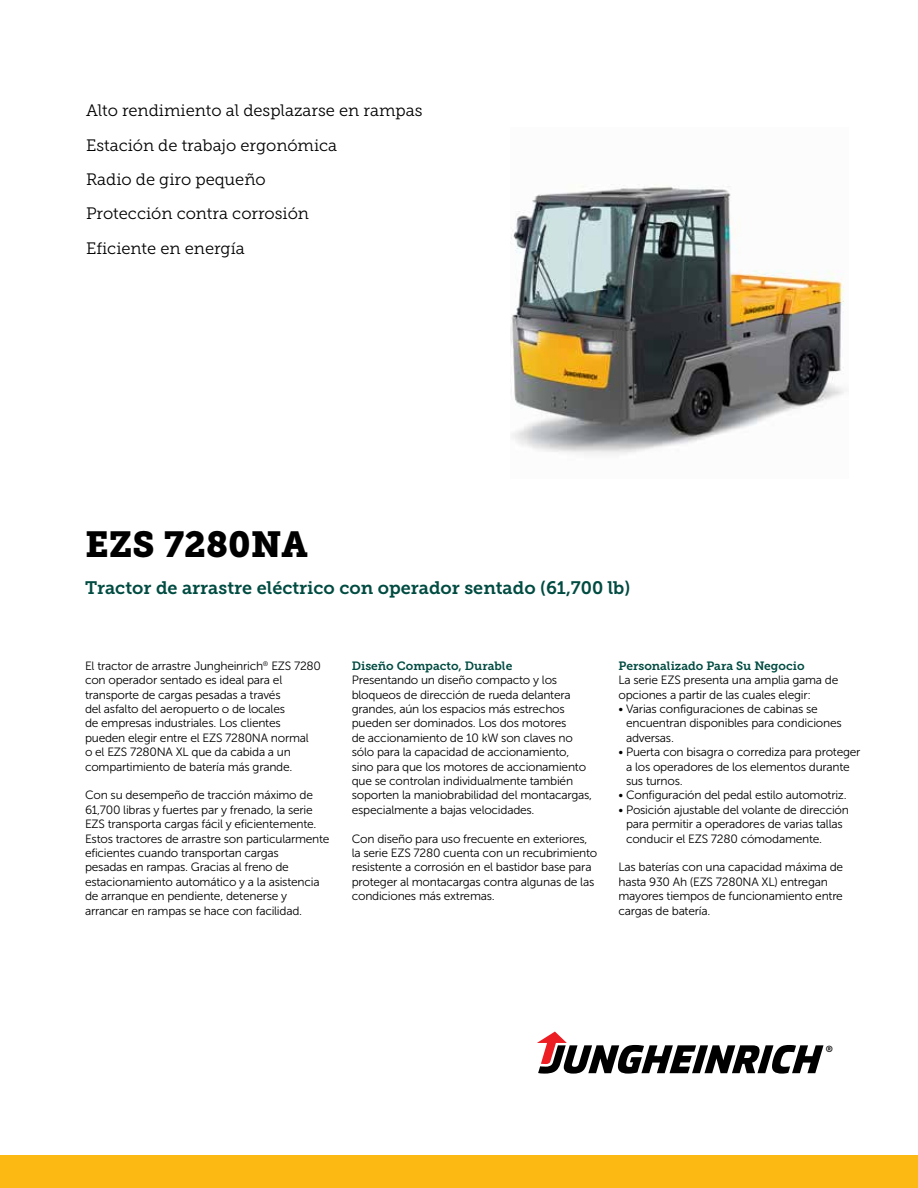
<style>
.page{position:relative;width:918px;height:1188px;background:#fff}
.page>*{position:absolute;margin:0;border:0;box-sizing:border-box;transform-origin:0 0}
.t1{font:36px "Museo Slab 900";color:#000}
.t2{font:18px "Museo Slab 700";color:#004b41}
.t3{font:16.5px/34.3px "Museo Slab 300";color:#000}
.t4{font:12px/14.4px "Museo Sans 300";letter-spacing:-.02em;color:#000}
.t5{font:12px "Museo Slab 700";color:#004b41}
.t6{font:8.85px "Museo Sans 700";color:#000}
</style>
<div class="page">
<div style="left:0;top:1155px;width:918px;height:33px;background:#fdb913"></div>
<img style="left:511px;top:184px;width:333px;height:271px">
<svg style="left:537px;top:1032px;width:287px;height:42px"></svg>
<h3 class="t3" style="left:86px;top:94px;width:338px">Alto rendimiento al desplazarse en rampas<br>Estación de trabajo ergonómica<br>Radio de giro pequeño<br>Protección contra corrosión<br>Eficiente en energía</h3>
<h1 class="t1" style="left:85px;top:524px;width:224px">EZS 7280NA</h1>
<h2 class="t2" style="left:85px;top:577px;width:547px">Tractor de arrastre eléctrico con operador sentado (61,700 lb)</h2>
<p class="t4" style="left:85px;top:658px;width:238px">El tractor de arrastre Jungheinrich<sup>®</sup> EZS 7280 con operador sentado es ideal para el transporte de cargas pesadas a través<br>del asfalto del aeropuerto o de locales<br>de empresas industriales. Los clientes pueden elegir entre el EZS 7280NA normal<br>o el EZS 7280NA XL que da cabida a un compartimiento de batería más grande.</p>
<p class="t4" style="left:85px;top:788px;width:246px">Con su desempeño de tracción máximo de 61,700 libras y fuertes par y frenado, la serie EZS transporta cargas fácil y eficientemente.<br>Estos tractores de arrastre son particularmente eficientes cuando transportan cargas<br>pesadas en rampas. Gracias al freno de estacionamiento automático y a la asistencia de arranque en pendiente, detenerse y arrancar en rampas se hace con facilidad.</p>
<p class="t5" style="left:352px;top:659px;width:162px">Diseño Compacto, Durable</p>
<p class="t4" style="left:352px;top:673px;width:242px">Presentando un diseño compacto y los bloqueos de dirección de rueda delantera grandes, aún los espacios más estrechos pueden ser dominados. Los dos motores<br>de accionamiento de 10 kW son claves no sólo para la capacidad de accionamiento, sino para que los motores de accionamiento que se controlan individualmente también soporten la maniobrabilidad del montacargas, especialmente a bajas velocidades.</p>
<p class="t4" style="left:352px;top:831px;width:247px">Con diseño para uso frecuente en exteriores, la serie EZS 7280 cuenta con un recubrimiento resistente a corrosión en el bastidor base para proteger al montacargas contra algunas de las condiciones más extremas.</p>
<p class="t5" style="left:619px;top:659px;width:188px">Personalizado Para Su Negocio</p>
<p class="t4" style="left:619px;top:673px;width:221px">La serie EZS presenta una amplia gama de opciones a partir de las cuales elegir:</p>
<p class="t4" style="left:626px;top:702px;width:217px;text-indent:-8px">• Varias configuraciones de cabinas se encuentran disponibles para condiciones adversas.</p>
<p class="t4" style="left:626px;top:745px;width:236px;text-indent:-8px">• Puerta con bisagra o corrediza para proteger a los operadores de los elementos durante sus turnos.</p>
<p class="t4" style="left:619px;top:788px;width:230px">• Configuración del pedal estilo automotriz.</p>
<p class="t4" style="left:626px;top:802px;width:224px;text-indent:-8px">• Posición ajustable del volante de dirección para permitir a operadores de varias tallas conducir el EZS 7280 cómodamente.</p>
<p class="t4" style="left:619px;top:860px;width:226px">Las baterías con una capacidad máxima de hasta 930 Ah (EZS 7280NA XL) entregan mayores tiempos de funcionamiento entre cargas de batería.</p>
<p class="t6" style="left:826px;top:1044px;width:9px">®</p>
</div>
